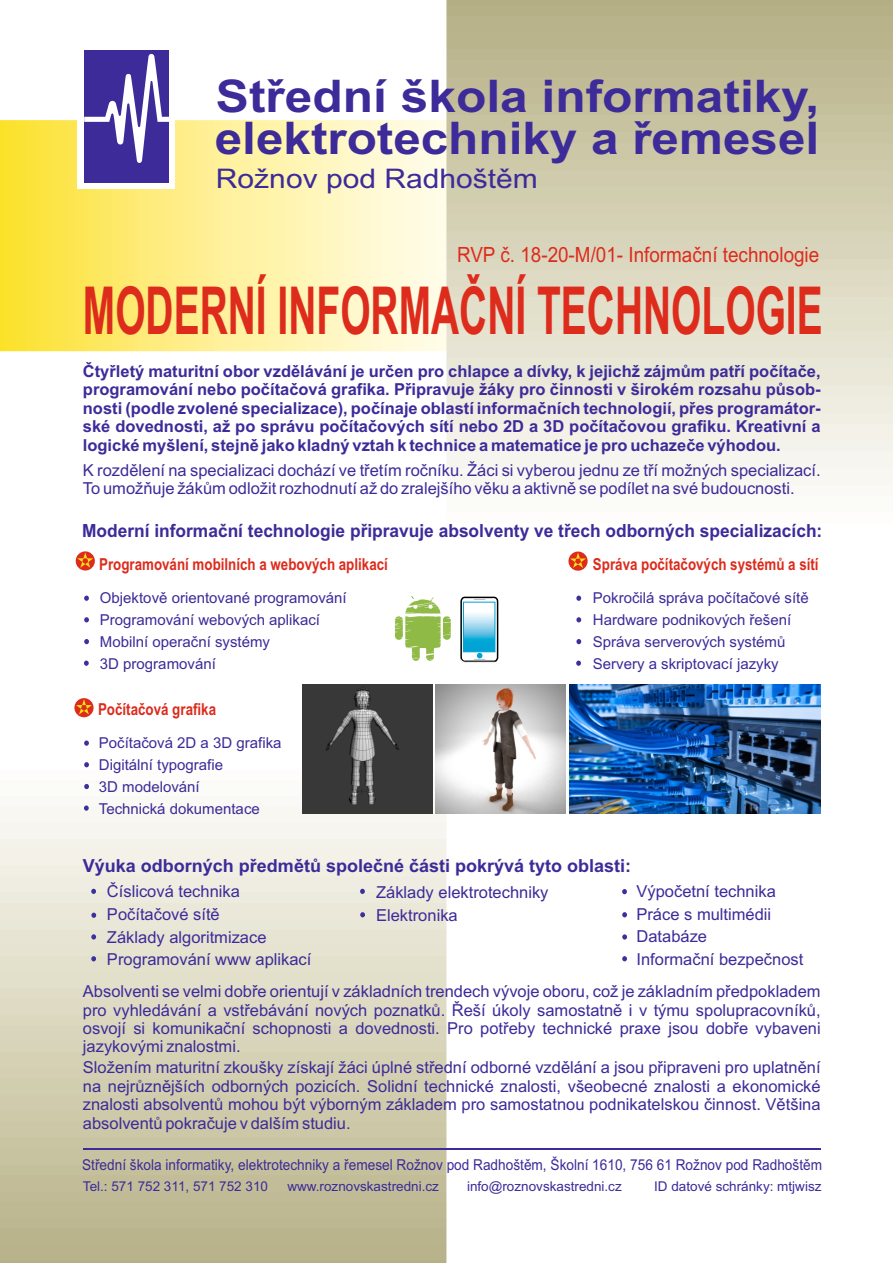
<style>
.page{position:relative;width:893px;height:1263px;background:#fff}
.page>*{position:absolute;margin:0;border:0;box-sizing:border-box;transform-origin:0 0}
.t1{font:700 66.15px "Arial";color:#dd2b1c;scale:.59 1}
.t2{font:700 45px/42.2px "Arial";color:#3c2b99;scale:1.1 1}
.t3{font:27px "Arial";color:#3c2b99;scale:1.11 1}
.t4{font:21px "Arial";color:#dd2b1c;scale:.9 1}
.t5{font:700 18.15px "Arial";color:#3c2b99;scale:.96 1}
.t6{font:700 18px "Arial";color:#3c2b99}
.t7{font:16.5px/18.5px "Arial";color:#3c2b99}
.t8{font:700 16.5px/18.5px "Arial";color:#3c2b99;text-align:justify}
.t9{font:700 16.5px "Arial";color:#dd2b1c;scale:.81 1}
.t10{font:15px/21.9px "Arial";color:#3c2b99}
.t11{font:15px "Arial";color:#3c2b99;scale:.91 1}
.t12{font:13.5px "Arial";color:#3c2b99}
</style>
<div class="page">
<img style="left:0;top:764px;width:446px;height:499px">
<svg style="left:394px;top:596px;width:57px;height:65px"></svg>
<img style="left:0;top:120px;width:446px;height:231px">
<div style="left:77px;top:35px;width:98px;height:154px;background:#fff"></div>
<svg style="left:84px;top:639px;width:5px;height:5px"></svg>
<svg style="left:84px;top:596px;width:5px;height:5px"></svg>
<svg style="left:84px;top:617px;width:5px;height:5px"></svg>
<svg style="left:84px;top:660px;width:5px;height:6px"></svg>
<div style="left:84px;top:50px;width:85px;height:133px;background:#3c2b99"></div>
<svg style="left:84px;top:54px;width:85px;height:109px"></svg>
<svg style="left:76px;top:551px;width:19px;height:19px"></svg>
<svg style="left:77px;top:553px;width:16px;height:15px"></svg>
<svg style="left:568px;top:551px;width:20px;height:20px"></svg>
<svg style="left:570px;top:553px;width:16px;height:15px"></svg>
<svg style="left:91px;top:934px;width:5px;height:5px"></svg>
<svg style="left:91px;top:889px;width:5px;height:5px"></svg>
<svg style="left:91px;top:913px;width:5px;height:5px"></svg>
<svg style="left:360px;top:889px;width:5px;height:5px"></svg>
<svg style="left:360px;top:912px;width:5px;height:5px"></svg>
<svg style="left:622px;top:889px;width:5px;height:5px"></svg>
<svg style="left:622px;top:912px;width:5px;height:5px"></svg>
<img style="left:570px;top:684px;width:251px;height:129px">
<svg style="left:91px;top:956px;width:5px;height:5px"></svg>
<svg style="left:622px;top:934px;width:5px;height:5px"></svg>
<svg style="left:622px;top:956px;width:5px;height:5px"></svg>
<hr style="left:83px;top:1148px;width:738px;height:1px;background:#3c2b99">
<svg style="left:74px;top:698px;width:20px;height:19px"></svg>
<svg style="left:76px;top:699px;width:16px;height:15px"></svg>
<img style="left:436px;top:684px;width:129px;height:130px">
<img style="left:302px;top:684px;width:130px;height:130px">
<svg style="left:460px;top:596px;width:39px;height:67px"></svg>
<svg style="left:576px;top:639px;width:5px;height:5px"></svg>
<svg style="left:576px;top:596px;width:5px;height:5px"></svg>
<svg style="left:576px;top:617px;width:5px;height:5px"></svg>
<svg style="left:576px;top:660px;width:5px;height:6px"></svg>
<svg style="left:84px;top:784px;width:5px;height:5px"></svg>
<svg style="left:84px;top:740px;width:5px;height:6px"></svg>
<svg style="left:84px;top:762px;width:5px;height:5px"></svg>
<svg style="left:84px;top:805px;width:5px;height:6px"></svg>
<h2 class="t2" style="left:215px;top:79px;width:551px">Střední škola informatiky, elektrotechniky a řemesel</h2>
<h3 class="t3" style="left:216px;top:168px;width:291px">Rožnov pod Radhoštěm</h3>
<p class="t4" style="left:457px;top:247px;width:404px">RVP č. 18-20-M/01- Informační technologie</p>
<h1 class="t1" style="left:83px;top:286px;width:1255px">MODERNÍ INFORMAČNÍ TECHNOLOGIE</h1>
<p class="t8" style="left:83px;top:363px;width:739px">Čtyřletý maturitní obor vzdělávání je určen pro chlapce a dívky, k jejichž zájmům patří počítače, programování nebo počítačová grafika. Připravuje žáky pro činnosti v širokém rozsahu působ&shy;nosti (podle zvolené specializace), počínaje oblastí informačních technologií, přes programátor&shy;ské dovednosti, až po správu počítačových sítí nebo 2D a 3D počítačovou grafiku. Kreativní a logické myšlení, stejně jako kladný vztah k technice a matematice je pro uchazeče výhodou.</p>
<p class="t7" style="left:83px;top:462px;width:739px">K rozdělení na specializaci dochází ve třetím ročníku. Žáci si vyberou jednu ze tří možných specializací.<br>To umožňuje žákům odložit rozhodnutí až do zralejšího věku a aktivně se podílet na své budoucnosti.</p>
<p class="t5" style="left:82px;top:524px;width:773px">Moderní informační technologie připravuje absolventy ve třech odborných specializacích:</p>
<p class="t9" style="left:99px;top:558px;width:358px">Programování mobilních a webových aplikací</p>
<p class="t9" style="left:593px;top:557px;width:280px">Správa počítačových systémů a sítí</p>
<p class="t10" style="left:100px;top:588px;width:248px">Objektově orientované programování<br>Programování webových aplikací<br>Mobilní operační systémy<br>3D programování</p>
<p class="t10" style="left:593px;top:588px;width:217px">Pokročilá správa počítačové sítě<br>Hardware podnikových řešení<br>Správa serverových systémů<br>Servery a skriptovací jazyky</p>
<p class="t9" style="left:98px;top:703px;width:147px">Počítačová grafika</p>
<p class="t10" style="left:99px;top:733px;width:184px">Počítačová 2D a 3D grafika<br>Digitální typografie<br>3D modelování<br>Technická dokumentace</p>
<p class="t6" style="left:83px;top:858px;width:550px">Výuka odborných předmětů společné části pokrývá tyto oblasti:</p>
<p class="t7" style="left:107px;top:882px;width:206px;line-height:22.6px">Číslicová technika<br>Počítačové sítě<br>Základy algoritmizace<br>Programování www aplikací</p>
<p class="t7" style="left:83px;top:983px;width:739px;text-align:justify">Absolventi se velmi dobře orientují v základních trendech vývoje oboru, což je základním předpokladem pro vyhledávání a vstřebávání nových poznatků. Řeší úkoly samostatně i v týmu spolupracovníků, osvojí si komunikační schopnosti a dovednosti. Pro potřeby technické praxe jsou dobře vybaveni jazykovými znalostmi.</p>
<p class="t7" style="left:83px;top:1060px;width:739px;text-align:justify">Složením maturitní zkoušky získají žáci úplné střední odborné vzdělání a jsou připraveni pro uplatnění na nejrůznějších odborných pozicích. Solidní technické znalosti, všeobecné znalosti a ekonomické znalosti absolventů mohou být výborným základem pro samostatnou podnikatelskou činnost. Většina absolventů pokračuje v dalším studiu.</p>
<p class="t7" style="left:376px;top:882px;width:174px;line-height:22.6px">Základy elektrotechniky<br>Elektronika</p>
<p class="t7" style="left:636px;top:881px;width:168px;line-height:22.6px">Výpočetní technika<br>Práce s multimédii<br>Databáze<br>Informační bezpečnost</p>
<p class="t11" style="left:82px;top:1159px;width:815px">Střední škola informatiky, elektrotechniky a řemesel Rožnov pod Radhoštěm, Školní 1610, 756 61 Rožnov pod Radhoštěm</p>
<p class="t12" style="left:83px;top:1181px;width:187px">Tel.: 571 752 311, 571 752 310</p>
<p class="t12" style="left:287px;top:1181px;width:153px">www.roznovskastredni.cz</p>
<p class="t12" style="left:467px;top:1181px;width:156px">info@roznovskastredni.cz</p>
<p class="t12" style="left:654px;top:1181px;width:169px">ID datové schránky: mtjwisz</p>
</div>
